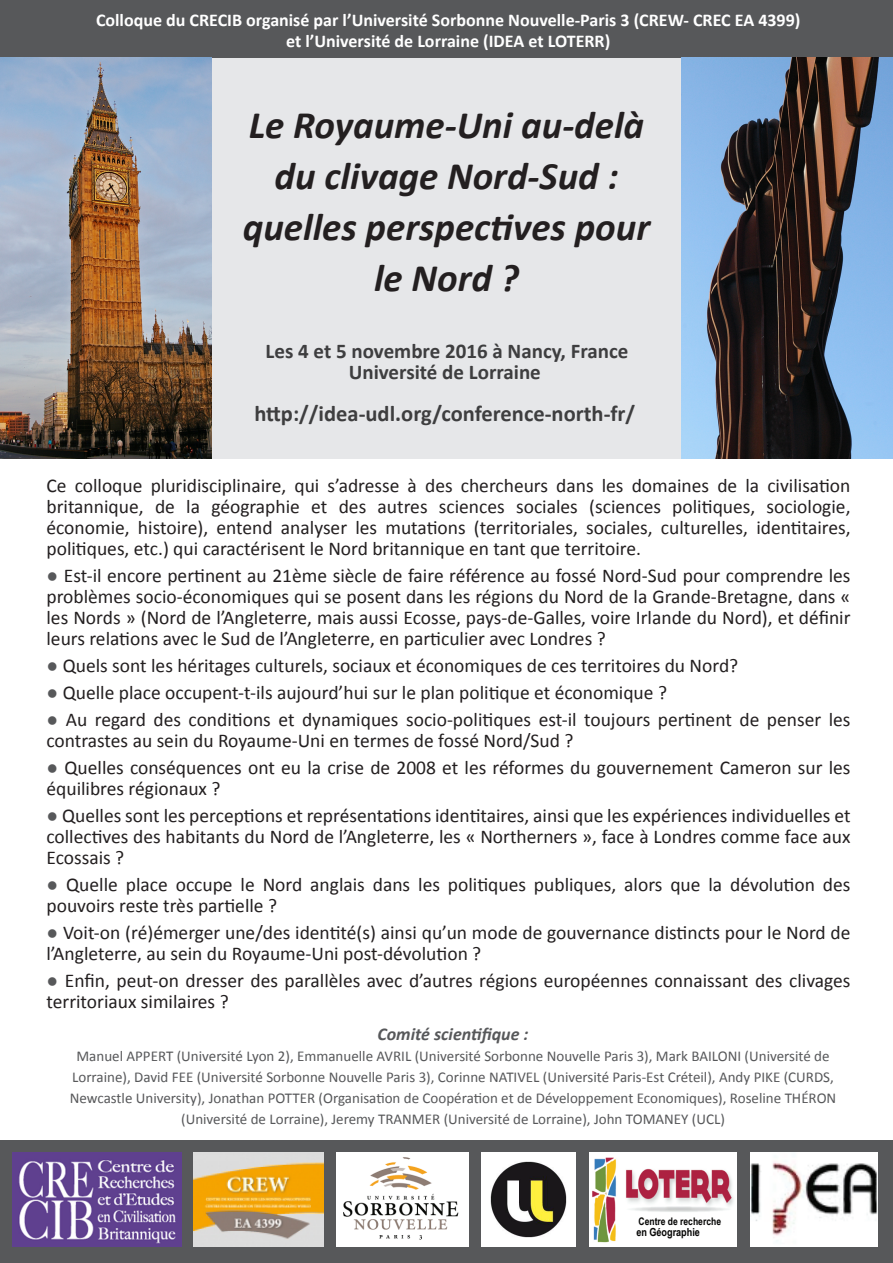
<style>
.page{position:relative;width:893px;height:1263px;background:#fff}
.page>*{position:absolute;margin:0;border:0;box-sizing:border-box;transform-origin:0 0}
.t1{font:italic 700 39px/51px "Calibri";color:#231f20;text-align:center}
.t2{font:700 22.5px "Calibri";color:#3e3e3f}
.t3{font:700 21px/21px "Calibri";color:#3e3e3f;text-align:center}
.t4{font:19.5px/21px "Calibri";color:#231f20}
.t5{font:700 18px/21px "Calibri";color:#fff;text-align:center}
.t6{font:italic 700 18px "Calibri";color:#57585a}
.t7{font:15px/21px "Calibri";color:#57585a;text-align:center}
.t8{font:700 11.1px "Arial Narrow";color:#050504}
.t9{font:700 10.5px "Arial Narrow";color:#050504}
.s1{color:#57585a}
</style>
<div class="page">
<div style="left:0;top:0;width:893px;height:63px;background:#57585a"></div>
<div style="left:3px;top:58px;width:890px;height:400px;background:#e6e7e9"></div>
<img style="left:0;top:58px;width:212px;height:400px">
<img style="left:681px;top:58px;width:212px;height:400px">
<div style="left:0;top:1140px;width:893px;height:123px;background:#57585a"></div>
<img style="left:481px;top:1152px;width:95px;height:94px">
<img style="left:590px;top:1152px;width:147px;height:94px">
<div style="left:623px;top:1216px;width:113px;height:22px;background:#fff"></div>
<img style="left:750px;top:1152px;width:127px;height:94px">
<img style="left:336px;top:1152px;width:133px;height:94px">
<img style="left:194px;top:1152px;width:130px;height:94px">
<img style="left:12px;top:1152px;width:169px;height:94px">
<p class="t5" style="left:96px;top:9px;width:706px">Colloque du CRECIB organisé par l’Université Sorbonne Nouvelle-Paris 3 (CREW- CREC EA 4399) et l’Université de Lorraine (IDEA et LOTERR)</p>
<h1 class="t1" style="left:243px;top:99px;width:409px">Le Royaume-Uni au-delà du clivage Nord-Sud : quelles perspectives pour le Nord ?</h1>
<p class="t3" style="left:266px;top:340px;width:364px">Les 4 et 5 novembre 2016 à Nancy, France<br>Université de Lorraine</p>
<p class="t2" style="left:254px;top:399px;width:382px">http://idea-udl.org/conference-north-fr/</p>
<p class="t4" style="left:46px;top:475px;width:806px;text-align:justify">Ce colloque pluridisciplinaire, qui s’adresse à des chercheurs dans les domaines de la civilisation britannique, de la géographie et des autres sciences sociales (sciences politiques, sociologie, économie, histoire), entend analyser les mutations (territoriales, sociales, culturelles, identitaires, politiques, etc.) qui caractérisent le Nord britannique en tant que territoire.</p>
<p class="t4" style="left:46px;top:565px;width:806px;text-align:justify"><span class="s1">●</span> Est-il encore pertinent au 21ème siècle de faire référence au fossé Nord-Sud pour comprendre les problèmes socio-économiques qui se posent dans les régions du Nord de la Grande-Bretagne, dans « les Nords » (Nord de l’Angleterre, mais aussi Ecosse, pays-de-Galles, voire Irlande du Nord), et définir leurs relations avec le Sud de l’Angleterre, en particulier avec Londres ?</p>
<p class="t4" style="left:46px;top:655px;width:693px"><span class="s1">●</span> Quels sont les héritages culturels, sociaux et économiques de ces territoires du Nord?</p>
<p class="t4" style="left:46px;top:682px;width:622px"><span class="s1">●</span> Quelle place occupent-t-ils aujourd’hui sur le plan politique et économique ?</p>
<p class="t4" style="left:46px;top:709px;width:805px"><span class="s1">●</span> Au regard des conditions et dynamiques socio-politiques est-il toujours pertinent de penser les contrastes au sein du Royaume-Uni en termes de fossé Nord/Sud ?</p>
<p class="t4" style="left:46px;top:757px;width:805px"><span class="s1">●</span> Quelles conséquences ont eu la crise de 2008 et les réformes du gouvernement Cameron sur les équilibres régionaux ?</p>
<p class="t4" style="left:46px;top:805px;width:806px;text-align:justify"><span class="s1">●</span> Quelles sont les perceptions et représentations identitaires, ainsi que les expériences individuelles et collectives des habitants du Nord de l’Angleterre, les « Northerners », face à Londres comme face aux Ecossais ?</p>
<p class="t4" style="left:46px;top:874px;width:805px"><span class="s1">●</span> Quelle place occupe le Nord anglais dans les politiques publiques, alors que la dévolution des pouvoirs reste très partielle ?</p>
<p class="t4" style="left:46px;top:922px;width:806px"><span class="s1">●</span> Voit-on (ré)émerger une/des identité(s) ainsi qu’un mode de gouvernance distincts pour le Nord de l’Angleterre, au sein du Royaume-Uni post-dévolution ?</p>
<p class="t4" style="left:46px;top:970px;width:806px"><span class="s1">●</span> Enfin, peut-on dresser des parallèles avec d’autres régions européennes connaissant des clivages territoriaux similaires ?</p>
<p class="t6" style="left:377px;top:1022px;width:153px">Comité scientifique :</p>
<p class="t7" style="left:70px;top:1045px;width:768px">Manuel APPERT (Université Lyon 2), Emmanuelle AVRIL (Université Sorbonne Nouvelle Paris 3), Mark BAILONI (Université de Lorraine), David FEE (Université Sorbonne Nouvelle Paris 3), Corinne NATIVEL (Université Paris-Est Créteil), Andy PIKE (CURDS, Newcastle University), Jonathan POTTER (Organisation de Coopération et de Développement Economiques), Roseline THÉRON (Université de Lorraine), Jeremy TRANMER (Université de Lorraine), John TOMANEY (UCL)</p>
<p class="t9" style="left:639px;top:1213px;width:84px">Centre de recherche</p>
<p class="t8" style="left:636px;top:1224px;width:65px">en Géographie</p>
</div>
